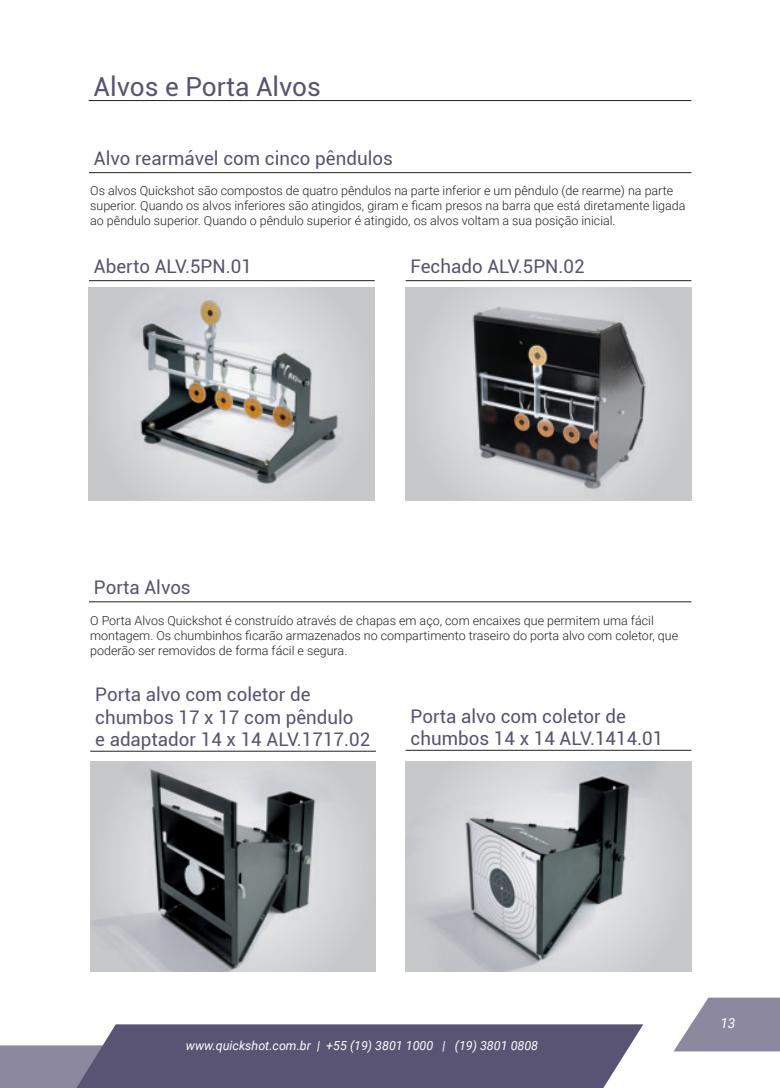
<style>
.page{position:relative;width:780px;height:1088px;background:#fff}
.page>*{position:absolute;margin:0;border:0;box-sizing:border-box;transform-origin:0 0}
.t1{font:26.25px "Roboto";color:#5a5272}
.t2{font:18.75px/22.5px "Roboto";color:#5a5272}
.t3{font:italic 13.75px "Roboto";color:#fff}
.t4{font:300 12.5px/15px "Roboto";color:#231f20}
.t5{font:italic 12.5px "Roboto";color:#fff}
</style>
<div class="page">
<div style="left:0;top:1045px;width:72px;height:43px;background:#8b88a0"></div>
<svg style="left:674px;top:997px;width:106px;height:54px"></svg>
<svg style="left:72px;top:1024px;width:571px;height:64px;background:#645f7c"></svg>
<hr style="left:89px;top:100px;width:602px;height:1px;background:#231f20">
<hr style="left:89px;top:172px;width:602px;height:1px;background:#231f20">
<hr style="left:89px;top:602px;width:602px;height:1px;background:#231f20">
<hr style="left:89px;top:280px;width:285px;height:1px;background:#231f20">
<hr style="left:405px;top:280px;width:286px;height:1px;background:#231f20">
<hr style="left:405px;top:750px;width:286px;height:1px;background:#231f20">
<img style="left:89px;top:288px;width:285px;height:212px">
<img style="left:405px;top:288px;width:286px;height:212px">
<img style="left:405px;top:761px;width:286px;height:210px">
<hr style="left:90px;top:751px;width:286px;height:1px;background:#231f20">
<img style="left:90px;top:761px;width:286px;height:210px">
<h1 class="t1" style="left:94px;top:68px;width:229px">Alvos e Porta Alvos</h1>
<h2 class="t2" style="left:94px;top:147px;width:300px">Alvo rearmável com cinco pêndulos</h2>
<p class="t4" style="left:90px;top:182px;width:596px">Os alvos Quickshot são compostos de quatro pêndulos na parte inferior e um pêndulo (de rearme) na parte superior. Quando os alvos inferiores são atingidos, giram e ficam presos na barra que está diretamente ligada ao pêndulo superior. Quando o pêndulo superior é atingido, os alvos voltam a sua posição inicial.</p>
<h2 class="t2" style="left:94px;top:255px;width:159px">Aberto ALV.5PN.01</h2>
<h2 class="t2" style="left:410px;top:255px;width:175px">Fechado ALV.5PN.02</h2>
<h2 class="t2" style="left:94px;top:576px;width:98px">Porta Alvos</h2>
<p class="t4" style="left:90px;top:613px;width:589px">O Porta Alvos Quickshot é construído através de chapas em aço, com encaixes que permitem uma fácil montagem. Os chumbinhos ficarão armazenados no compartimento traseiro do porta alvo com coletor, que poderão ser removidos de forma fácil e segura.</p>
<h2 class="t2" style="left:95px;top:682px;width:276px">Porta alvo com coletor de chumbos 17 x 17 com pêndulo<br>e adaptador 14 x 14 ALV.1717.02</h2>
<h2 class="t2" style="left:410px;top:704px;width:254px">Porta alvo com coletor de chumbos 14 x 14 ALV.1414.01</h2>
<p class="t5" style="left:186px;top:1037px;width:354px">www.quickshot.com.br | +55 (19) 3801 1000 | (19) 3801 0808</p>
<p class="t3" style="left:720px;top:1013px;width:17px">13</p>
</div>
